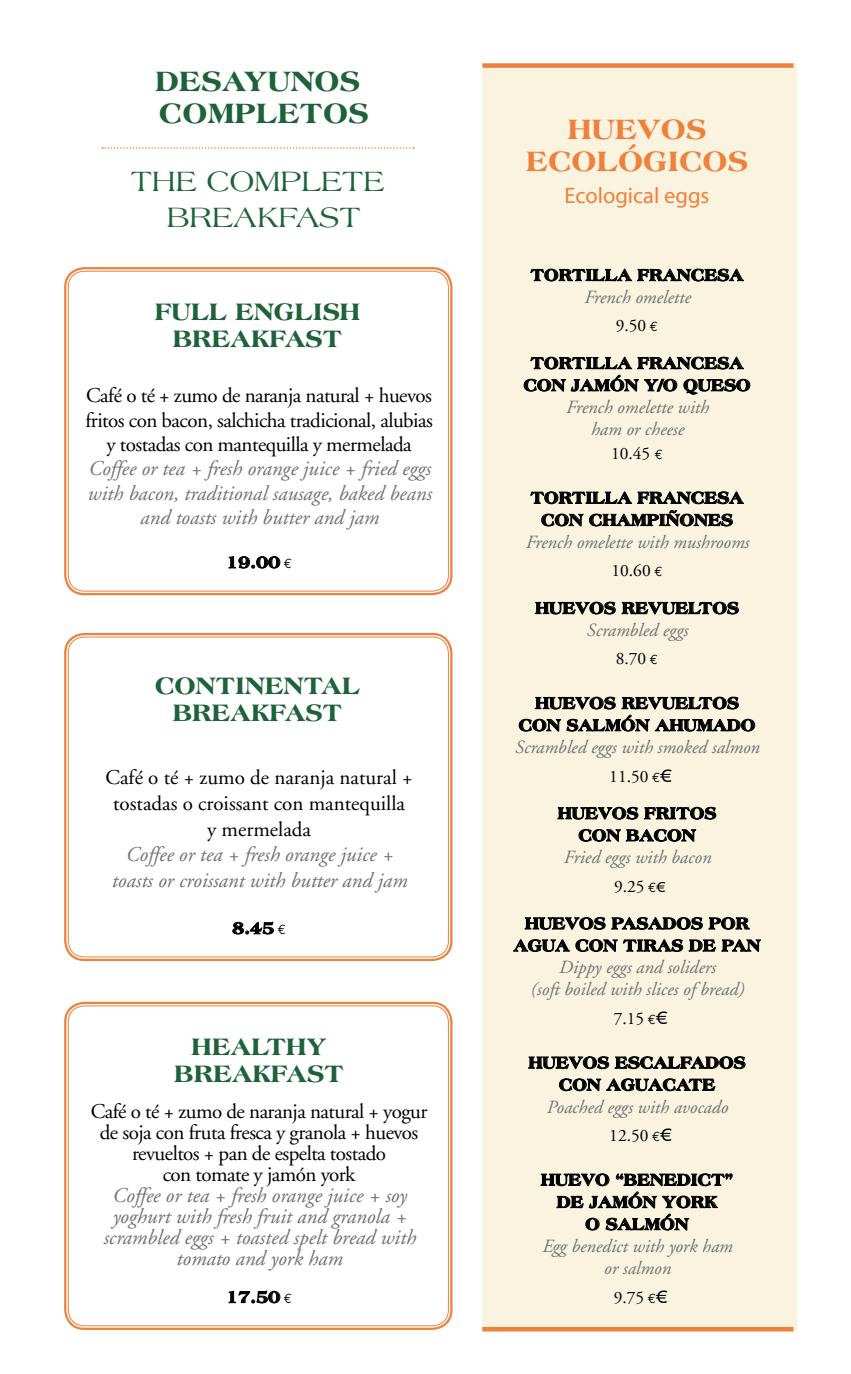
<style>
.page{position:relative;width:851px;height:1374px;background:#fff}
.page>*{position:absolute;margin:0;border:0;box-sizing:border-box;transform-origin:0 0}
.t1{font:30px/36px "Americana";color:#1d6239;text-align:center}
.t2{font:800 30px/32.1px "Americana";color:#1d6239}
.t3{font:800 30px/32.1px "Americana";color:#ee813c;text-align:center}
.t4{font:800 25.5px/27px "Americana";letter-spacing:-.01em;color:#1d6239;text-align:center}
.t5{font:22.5px "Myriad Pro";color:#ee813c}
.t6{font:italic 21px/21px "Adobe Garamond";color:#707172;text-align:center}
.t7{font:21px/21px "Adobe Garamond";letter-spacing:-.025em;color:#000;text-align:center}
.t8{font:21px/25.7px "Adobe Garamond";color:#000;text-align:center}
.t9{font:italic 18.6px/22px "Adobe Garamond";color:#707172;text-align:center}
.t10{font:800 18px "Americana";color:#000}
.t11{font:800 17.4px/22px "Americana";color:#000;text-align:center}
.t12{font:17.4px "Adobe Garamond";color:#000}
.s1{font-family:"Euro Mono";font-weight:400;font-size:13.5px}
.s2{font-family:"Euro Mono";font-size:13.5px}
</style>
<div class="page">
<div style="left:482px;top:63px;width:314px;height:1268px;background:#f9f3e0"></div>
<div style="left:64px;top:267px;width:388px;height:328px;border:2px solid #ee813c;border-radius:19px"></div>
<div style="left:68px;top:271px;width:380px;height:320px;border:1px solid #ee813c;border-radius:16px"></div>
<div style="left:64px;top:633px;width:388px;height:328px;border:2px solid #ee813c;border-radius:19px"></div>
<div style="left:68px;top:636px;width:380px;height:321px;border:1px solid #ee813c;border-radius:16px"></div>
<div style="left:64px;top:1001px;width:388px;height:328px;border:2px solid #ee813c;border-radius:19px"></div>
<div style="left:68px;top:1005px;width:380px;height:321px;border:1px solid #ee813c;border-radius:16px"></div>
<svg style="left:228px;top:556px;width:52px;height:13px"></svg>
<svg style="left:232px;top:921px;width:42px;height:13px"></svg>
<svg style="left:228px;top:1290px;width:52px;height:13px"></svg>
<div style="left:482px;top:63px;width:311px;height:5px;background:#ee813c"></div>
<svg style="left:102px;top:147px;width:312px;height:2px"></svg>
<div style="left:482px;top:1326px;width:311px;height:5px;background:#ee813c"></div>
<svg style="left:530px;top:268px;width:214px;height:14px"></svg>
<svg style="left:523px;top:356px;width:227px;height:39px"></svg>
<svg style="left:530px;top:491px;width:214px;height:35px"></svg>
<svg style="left:534px;top:601px;width:205px;height:13px"></svg>
<svg style="left:518px;top:696px;width:237px;height:36px"></svg>
<svg style="left:557px;top:806px;width:159px;height:14px"></svg>
<svg style="left:578px;top:829px;width:118px;height:13px"></svg>
<svg style="left:524px;top:917px;width:81px;height:13px"></svg>
<svg style="left:611px;top:917px;width:139px;height:13px"></svg>
<svg style="left:513px;top:939px;width:248px;height:13px"></svg>
<svg style="left:528px;top:1056px;width:217px;height:13px"></svg>
<svg style="left:559px;top:1078px;width:156px;height:13px"></svg>
<svg style="left:540px;top:1173px;width:192px;height:57px"></svg>
<h1 class="t2" style="left:155px;top:64px;width:215px">DESAYUNOS<br>COMPLETOS</h1>
<h1 class="t1" style="left:131px;top:163px;width:255px">THE COMPLETE<br>BREAKFAST</h1>
<p class="t4" style="left:155px;top:297px;width:207px">FULL ENGLISH<br>BREAKFAST</p>
<p class="t7" style="left:85px;top:384px;width:349px;line-height:24.3px">Café o té + zumo de naranja natural + huevos fritos con bacon, salchicha tradicional, alubias y tostadas con mantequilla y mermelada</p>
<p class="t6" style="left:87px;top:457px;width:346px;line-height:24.3px">Coffee or tea + fresh orange juice + fried eggs with bacon, traditional sausage, baked beans and toasts with butter and jam</p>
<p class="t10" style="left:226px;top:551px;width:67px">19.00 <span class="s1">€</span></p>
<p class="t4" style="left:155px;top:671px;width:207px">CONTINENTAL<br>BREAKFAST</p>
<p class="t8" style="left:105px;top:765px;width:309px">Café o té + zumo de naranja natural + tostadas o croissant con mantequilla<br>y mermelada</p>
<p class="t6" style="left:111px;top:842px;width:297px;line-height:25.7px">Coffee or tea + fresh orange juice + toasts or croissant with butter and jam</p>
<p class="t10" style="left:232px;top:917px;width:55px">8.45 <span class="s1">€</span></p>
<p class="t4" style="left:174px;top:1032px;width:171px">HEALTHY<br>BREAKFAST</p>
<p class="t7" style="left:91px;top:1101px;width:338px">Café o té + zumo de naranja natural + yogur de soja con fruta fresca y granola + huevos revueltos + pan de espelta tostado<br>con tomate y jamón york</p>
<p class="t6" style="left:103px;top:1185px;width:314px">Coffee or tea + fresh orange juice + soy yoghurt with fresh fruit and granola + scrambled eggs + toasted spelt bread with tomato and york ham</p>
<p class="t10" style="left:226px;top:1285px;width:67px">17.50 <span class="s1">€</span></p>
<h1 class="t3" style="left:525px;top:112px;width:224px">HUEVOS<br>ECOLÓGICOS</h1>
<p class="t5" style="left:564px;top:182px;width:146px">Ecological eggs</p>
<p class="t11" style="left:530px;top:263px;width:214px">TORTILLA FRANCESA</p>
<p class="t9" style="left:583px;top:286px;width:108px">French omelette</p>
<p class="t12" style="left:615px;top:316px;width:44px">9.50 <span class="s2">€</span></p>
<p class="t11" style="left:523px;top:351px;width:228px">TORTILLA FRANCESA<br>CON JAMÓN Y/O QUESO</p>
<p class="t9" style="left:565px;top:396px;width:144px">French omelette with ham or cheese</p>
<p class="t12" style="left:611px;top:444px;width:53px">10.45 <span class="s2">€</span></p>
<p class="t11" style="left:530px;top:486px;width:214px">TORTILLA FRANCESA<br>CON CHAMPIÑONES</p>
<p class="t9" style="left:525px;top:531px;width:225px">French omelette with mushrooms</p>
<p class="t12" style="left:611px;top:561px;width:52px">10.60 <span class="s2">€</span></p>
<p class="t11" style="left:535px;top:596px;width:205px">HUEVOS REVUELTOS</p>
<p class="t9" style="left:586px;top:619px;width:103px">Scrambled eggs</p>
<p class="t12" style="left:615px;top:649px;width:44px">8.70 <span class="s2">€</span></p>
<p class="t11" style="left:518px;top:691px;width:238px">HUEVOS REVUELTOS<br>CON SALMÓN AHUMADO</p>
<p class="t9" style="left:514px;top:736px;width:246px">Scrambled eggs with smoked salmon</p>
<p class="t12" style="left:609px;top:766px;width:52px">11.50 <span class="s2">€</span></p>
<p class="t11" style="left:557px;top:801px;width:160px">HUEVOS FRITOS<br>CON BACON</p>
<p class="t9" style="left:563px;top:846px;width:149px">Fried eggs with bacon</p>
<p class="t12" style="left:614px;top:877px;width:44px">9.25 <span class="s2">€</span></p>
<p class="t11" style="left:513px;top:912px;width:248px">HUEVOS PASADOS POR<br>AGUA CON TIRAS DE PAN</p>
<p class="t9" style="left:530px;top:957px;width:215px">Dippy eggs and soliders<br>(soft boiled with slices of bread)</p>
<p class="t12" style="left:613px;top:1009px;width:44px">7.15 <span class="s2">€</span></p>
<p class="t11" style="left:528px;top:1051px;width:218px">HUEVOS ESCALFADOS<br>CON AGUACATE</p>
<p class="t9" style="left:546px;top:1096px;width:183px">Poached eggs with avocado</p>
<p class="t12" style="left:609px;top:1126px;width:52px">12.50 <span class="s2">€</span></p>
<p class="t11" style="left:540px;top:1168px;width:194px">HUEVO “BENEDICT”<br>DE JAMÓN YORK<br>O SALMÓN</p>
<p class="t9" style="left:541px;top:1235px;width:192px">Egg benedict with york ham or salmon</p>
<p class="t12" style="left:613px;top:1287px;width:44px">9.75 <span class="s2">€</span></p>
</div>
